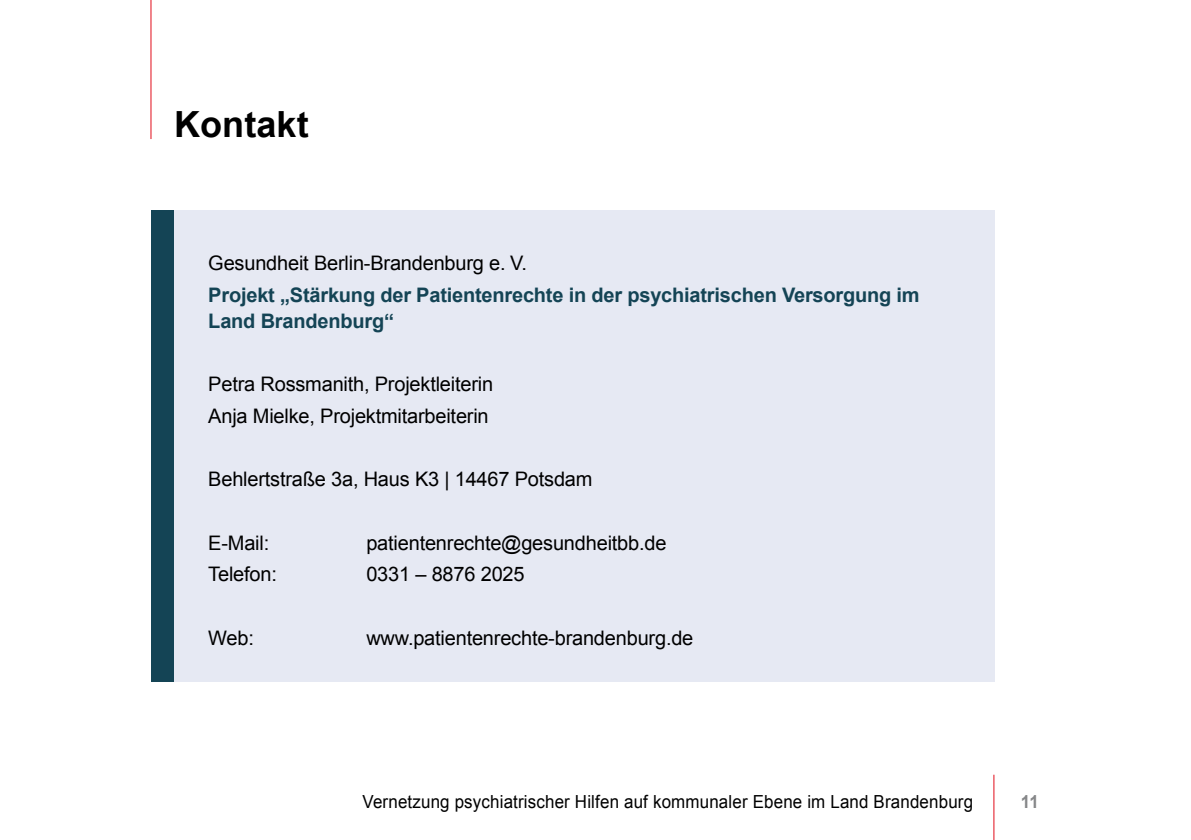
<style>
.page{position:relative;width:1191px;height:840px;background:#fff}
.page>*{position:absolute;margin:0;border:0;box-sizing:border-box;transform-origin:0 0}
.t1{font:700 36px "Arial";letter-spacing:.005em;color:#000}
.t2{font:20px "Arial";letter-spacing:-.01em;color:#000}
.t3{font:700 20px/26px "Arial";letter-spacing:-.01em;color:#144455}
.t4{font:18px "Arial";letter-spacing:.01em;color:#000;scale:.94 1}
.t5{font:700 18px "Arial";color:#87888a;scale:.94 1}
</style>
<div class="page">
<hr style="left:993px;top:774px;width:1px;height:65px;background:#e10c1a">
<hr style="left:150px;top:0;width:1px;height:139px;background:#e10c1a">
<div style="left:174px;top:210px;width:820px;height:470px;background:#e6e9f3"></div>
<div style="left:152px;top:210px;width:22px;height:470px;background:#144455"></div>
<h2 class="t1" style="left:174px;top:100px;width:136px">Kontakt</h2>
<p class="t2" style="left:208px;top:250px;width:320px">Gesundheit Berlin-Brandenburg e. V.</p>
<p class="t3" style="left:208px;top:282px;width:713px">Projekt „Stärkung der Patientenrechte in der psychiatrischen Versorgung im<br>Land Brandenburg“</p>
<p class="t2" style="left:208px;top:371px;width:286px">Petra Rossmanith, Projektleiterin</p>
<p class="t2" style="left:208px;top:402px;width:282px">Anja Mielke, Projektmitarbeiterin</p>
<p class="t2" style="left:208px;top:466px;width:386px">Behlertstraße 3a, Haus K3 | 14467 Potsdam</p>
<p class="t2" style="left:208px;top:529px;width:63px">E-Mail:</p>
<p class="t2" style="left:366px;top:529px;width:302px">patientenrechte@gesundheitbb.de</p>
<p class="t2" style="left:208px;top:561px;width:70px">Telefon:</p>
<p class="t2" style="left:366px;top:561px;width:160px">0331 – 8876 2025</p>
<p class="t2" style="left:208px;top:624px;width:47px">Web:</p>
<p class="t2" style="left:366px;top:624px;width:328px">www.patientenrechte-brandenburg.de</p>
<p class="t4" style="left:362px;top:789px;width:651px">Vernetzung psychiatrischer Hilfen auf kommunaler Ebene im Land Brandenburg</p>
<p class="t5" style="left:1020px;top:789px;width:21px">11</p>
</div>
